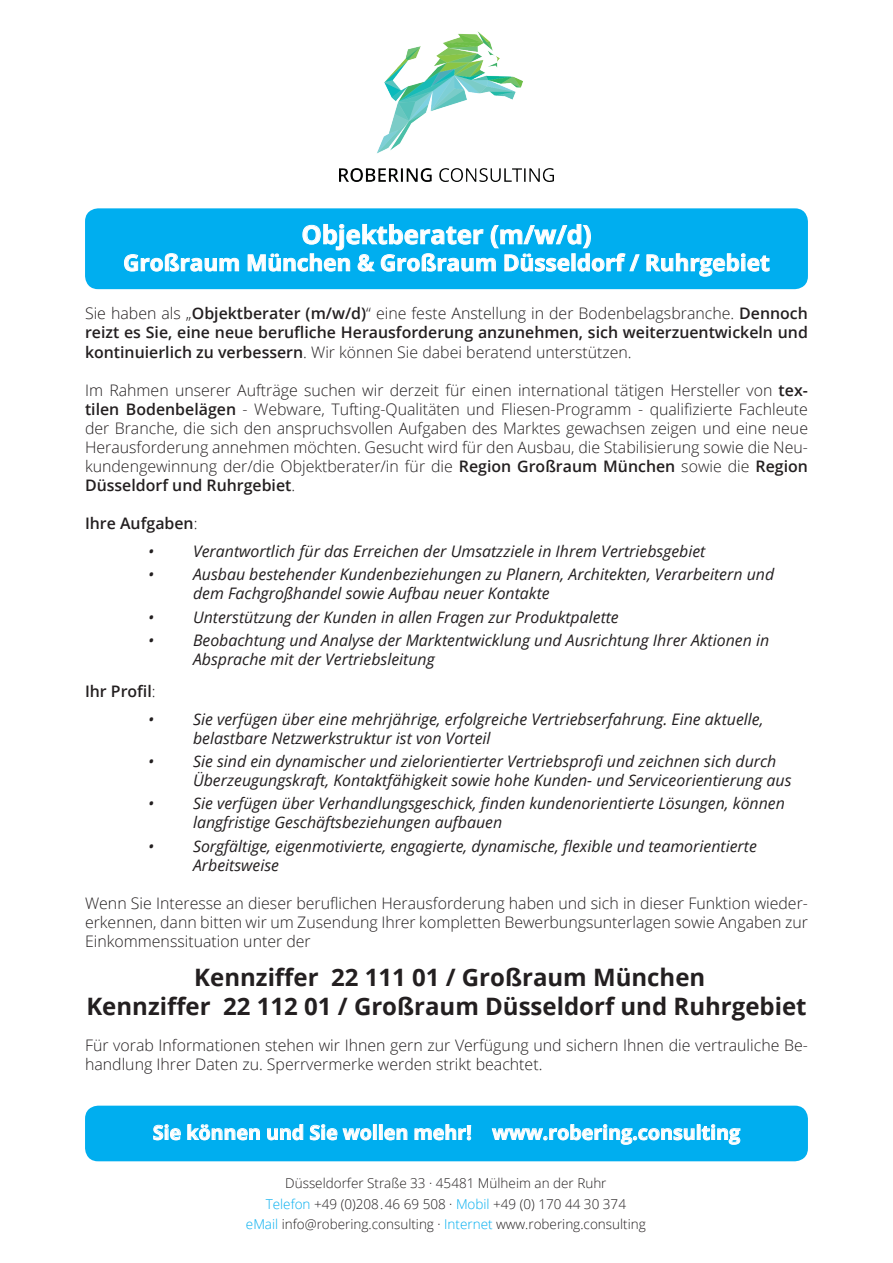
<style>
.page{position:relative;width:893px;height:1263px;background:#fff}
.page>*{position:absolute;margin:0;border:0;box-sizing:border-box;transform-origin:0 0}
.t1{font:700 25.5px "Open Sans";color:#fff}
.t2{font:700 24px/28.8px "Open Sans";color:#231f20;text-align:center}
.t3{font:700 22.5px "Open Sans";color:#fff}
.t4{font:700 19.65px "Open Sans";color:#fff}
.t5{font:italic 15.9px/19px "Open Sans";color:#231f20}
.t6{font:300 15.9px/19px "Open Sans";color:#231f20;text-align:justify}
.t7{font:600 15.9px/19px "Open Sans";color:#231f20;text-align:justify}
.t8{font:300 13.5px/20.4px "Open Sans";color:#231f20;text-align:center}
.s1{font-weight:300}
.s2{font-weight:600}
.s3{font-weight:400;font-style:italic}
.s4{color:#00aeef}
</style>
<div class="page">
<img style="left:339px;top:32px;width:215px;height:149px">
<div style="left:85px;top:1106px;width:723px;height:55px;background:#00aeef;border-radius:13px"></div>
<svg style="left:153px;top:1124px;width:28px;height:16px"></svg>
<svg style="left:187px;top:1124px;width:73px;height:16px"></svg>
<svg style="left:267px;top:1124px;width:37px;height:16px"></svg>
<svg style="left:310px;top:1124px;width:62px;height:16px"></svg>
<div style="left:373px;top:1124px;width:3px;height:15px;border:1px solid #fff"></div>
<div style="left:379px;top:1124px;width:3px;height:15px;border:1px solid #fff"></div>
<svg style="left:384px;top:1128px;width:24px;height:12px"></svg>
<svg style="left:414px;top:1124px;width:57px;height:16px"></svg>
<svg style="left:492px;top:1124px;width:203px;height:21px"></svg>
<svg style="left:701px;top:1124px;width:40px;height:21px"></svg>
<div style="left:85px;top:208px;width:723px;height:81px;background:#00aeef;border-radius:13px"></div>
<svg style="left:124px;top:253px;width:115px;height:19px"></svg>
<svg style="left:247px;top:224px;width:393px;height:48px"></svg>
<svg style="left:646px;top:253px;width:124px;height:24px"></svg>
<h1 class="t1" style="left:301px;top:217px;width:292px">Objektberater (m/w/d)</h1>
<h3 class="t3" style="left:123px;top:247px;width:648px">Großraum München &amp; Großraum Düsseldorf / Ruhrgebiet</h3>
<p class="t7" style="left:85px;top:304px;width:724px"><span class="s1">Sie haben als „</span>Objektberater (m/w/d)<span class="s1">“ eine feste Anstellung in der Bodenbelagsbranche.</span> Dennoch reizt es Sie, eine neue berufliche Herausforderung anzunehmen, sich weiterzuentwickeln und kontinuierlich zu verbessern<span class="s1">. Wir können Sie dabei beratend unterstützen.</span></p>
<p class="t6" style="left:85px;top:380px;width:724px">Im Rahmen unserer Aufträge suchen wir derzeit für einen international tätigen Hersteller von <span class="s2">tex&shy;tilen Bodenbelägen</span> - Webware, Tufting-Qualitäten und Fliesen-Programm - qualifizierte Fachleute der Branche, die sich den anspruchsvollen Aufgaben des Marktes gewachsen zeigen und eine neue Herausforderung annehmen möchten. Gesucht wird für den Ausbau, die Stabilisierung sowie die Neu&shy;kundengewinnung der/die Objektberater/in für die <span class="s2">Region Großraum München</span> sowie die <span class="s2">Region Düsseldorf und Ruhrgebiet</span>.</p>
<p class="t7" style="left:148px;top:509px;width:51px;line-height:27.6px;text-indent:-63px">Ihre Aufgaben<span class="s1">: </span><span class="s3">•</span></p>
<p class="t5" style="left:193px;top:541px;width:514px">Verantwortlich für das Erreichen der Umsatzziele in Ihrem Vertriebsgebiet</p>
<p class="t5" style="left:148px;top:564px;width:8px">•</p>
<p class="t5" style="left:193px;top:564px;width:583px">Ausbau bestehender Kundenbeziehungen zu Planern, Architekten, Verarbeitern und dem Fachgroßhandel sowie Aufbau neuer Kontakte</p>
<p class="t5" style="left:148px;top:607px;width:8px">•</p>
<p class="t5" style="left:193px;top:607px;width:427px">Unterstützung der Kunden in allen Fragen zur Produktpalette</p>
<p class="t5" style="left:148px;top:630px;width:8px">•</p>
<p class="t5" style="left:193px;top:630px;width:578px">Beobachtung und Analyse der Marktentwicklung und Ausrichtung Ihrer Aktionen in<br>Absprache mit der Vertriebsleitung</p>
<p class="t7" style="left:85px;top:677px;width:72px;line-height:27.6px;text-align:right">Ihr Profil<span class="s1">: </span><span class="s3">•</span></p>
<p class="t5" style="left:193px;top:709px;width:572px">Sie verfügen über eine mehrjährige, erfolgreiche Vertriebserfahrung. Eine aktuelle, belastbare Netzwerkstruktur ist von Vorteil</p>
<p class="t5" style="left:148px;top:751px;width:8px">•</p>
<p class="t5" style="left:193px;top:751px;width:600px">Sie sind ein dynamischer und zielorientierter Vertriebsprofi und zeichnen sich durch<br>Überzeugungskraft, Kontaktfähigkeit sowie hohe Kunden- und Serviceorientierung aus</p>
<p class="t5" style="left:148px;top:794px;width:8px">•</p>
<p class="t5" style="left:193px;top:794px;width:593px">Sie verfügen über Verhandlungsgeschick, finden kundenorientierte Lösungen, können langfristige Geschäftsbeziehungen aufbauen</p>
<p class="t5" style="left:148px;top:836px;width:8px">•</p>
<p class="t5" style="left:193px;top:836px;width:565px">Sorgfältige, eigenmotivierte, engagierte, dynamische, flexible und teamorientierte<br>Arbeitsweise</p>
<p class="t6" style="left:85px;top:893px;width:724px">Wenn Sie Interesse an dieser beruflichen Herausforderung haben und sich in dieser Funktion wieder&shy;erkennen, dann bitten wir um Zusendung Ihrer kompletten Bewerbungsunterlagen sowie Angaben zur Einkommenssituation unter der</p>
<h2 class="t2" style="left:86px;top:962px;width:722px">Kennziffer 22 111 01 / Großraum München<br>Kennziffer 22 112 01 / Großraum Düsseldorf und Ruhrgebiet</h2>
<p class="t6" style="left:85px;top:1035px;width:724px">Für vorab Informationen stehen wir Ihnen gern zur Verfügung und sichern Ihnen die vertrauliche Be&shy;handlung Ihrer Daten zu. Sperrvermerke werden strikt beachtet.</p>
<p class="t4" style="left:153px;top:1118px;width:589px">Sie können und Sie wollen mehr! www.robering.consulting</p>
<p class="t8" style="left:246px;top:1173px;width:401px">Düsseldorfer Straße 33 · 45481 Mülheim an der Ruhr<br><span class="s4">Telefon</span> +49 (0)208.46 69 508 · <span class="s4">Mobil</span> +49 (0) 170 44 30 374<br><span class="s4">eMail</span> info@robering.consulting · <span class="s4">Internet</span> www.robering.consulting</p>
</div>
